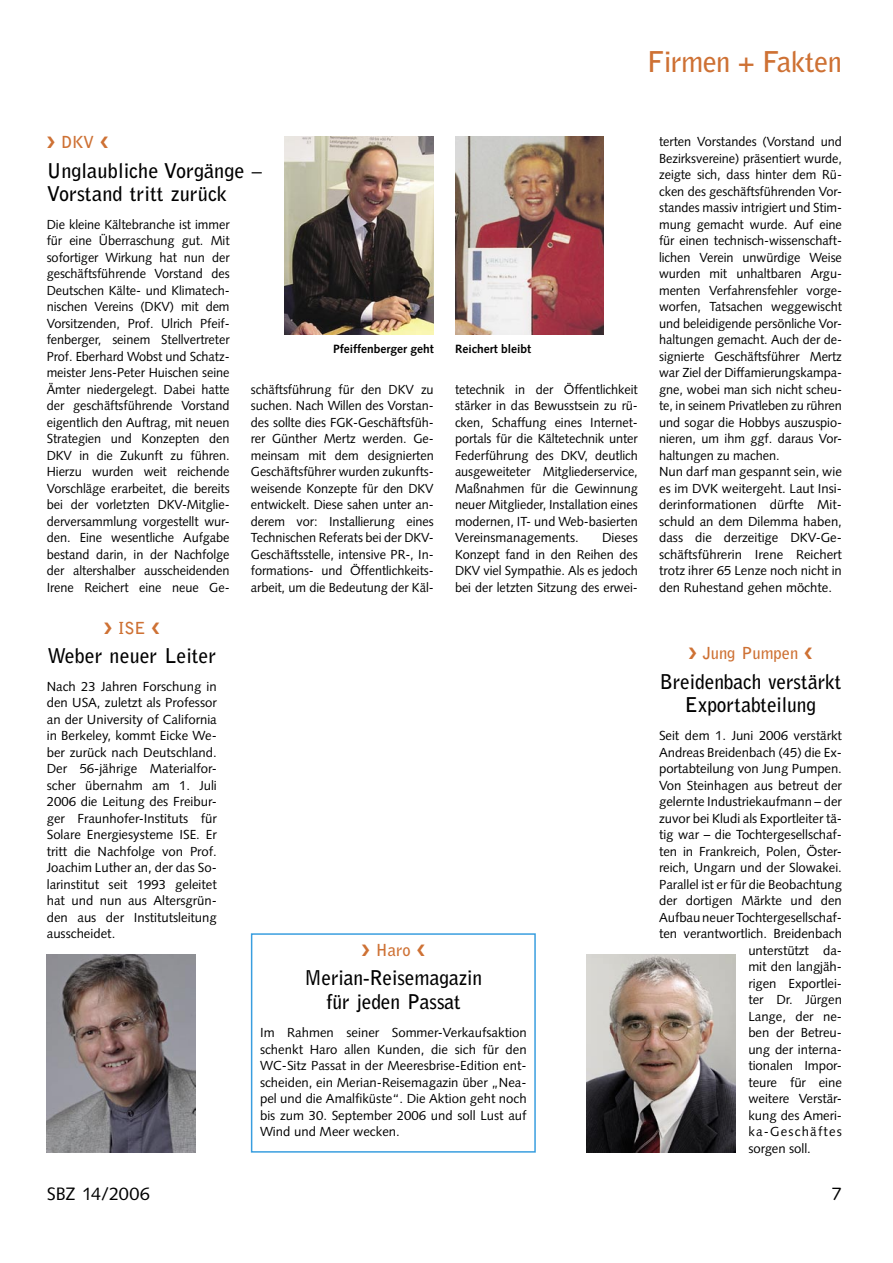
<style>
.page{position:relative;width:893px;height:1263px;background:#fff}
.page>*{position:absolute;margin:0;border:0;box-sizing:border-box;transform-origin:0 0}
.SBZ_00-Rubriken{font:700 28.5px "Bell Gothic Std";letter-spacing:-.025em;color:#ce7134}
.SBZ_15-Meldungen_Headline{font:700 20.25px/23.2px "Bell Gothic Std";letter-spacing:-.005em;color:#000;text-align:center;scale:.96 1}
.SBZ_15-Meldungen_Headline-2{font:700 20.25px/23.2px "Bell Gothic Std";letter-spacing:-.005em;color:#000}
.t1{font:18px "Syntax LT Std";letter-spacing:-.005em;color:#000}
.SBZ_14-Meldungen_Dachzeile{font:700 16.5px "Bell Gothic Std";color:#ce7134}
.SBZ_05-Grundtext{font:13.2px/16.5px "Syntax LT Std";letter-spacing:-.005em;color:#000;text-align:justify}
.SBZ_05-Grundtext-2{font:13.2px "Syntax LT Std";letter-spacing:.09em;color:#000}
.SBZ_12-Bildunterschrift{font:700 12px "Syntax LT Std";color:#000}
</style>
<div class="page">
<img style="left:285px;top:136px;width:149px;height:198px">
<img style="left:455px;top:136px;width:149px;height:198px">
<img style="left:47px;top:955px;width:149px;height:197px">
<img style="left:587px;top:955px;width:149px;height:197px">
<div style="left:251px;top:933px;width:285px;height:219px;border:2px solid #399edf"></div>
<p class="SBZ_00-Rubriken" style="left:647px;top:45px;width:196px">Firmen + Fakten</p>
<p class="SBZ_14-Meldungen_Dachzeile" style="left:47px;top:132px;width:63px">❯ DKV ❮</p>
<p class="SBZ_15-Meldungen_Headline-2" style="left:47px;top:159px;width:217px">Unglaubliche Vorgänge –<br>Vorstand tritt zurück</p>
<p class="SBZ_05-Grundtext" style="left:47px;top:216px;width:184px">Die kleine Kältebranche ist immer für eine Überraschung gut. Mit sofortiger Wirkung hat nun der geschäftsführende Vorstand des Deutschen Kälte- und Klimatech&shy;nischen Vereins (DKV) mit dem Vorsitzenden, Prof. Ulrich Pfeif&shy;fenberger, seinem Stellvertreter Prof. Eberhard Wobst und Schatz&shy;meister Jens-Peter Huischen seine Ämter niedergelegt. Dabei hatte der geschäftsführende Vorstand eigentlich den Auftrag, mit neuen Strategien und Konzepten den DKV in die Zukunft zu führen.<br>Hierzu wurden weit reichende Vorschläge erarbeitet, die bereits bei der vorletzten DKV-Mitglie&shy;derversammlung vorgestellt wur&shy;den. Eine wesentliche Aufgabe bestand darin, in der Nachfolge der altershalber ausscheidenden Irene Reichert eine neue Ge-</p>
<p class="SBZ_14-Meldungen_Dachzeile" style="left:104px;top:618px;width:58px">❯ ISE ❮</p>
<p class="SBZ_15-Meldungen_Headline-2" style="left:47px;top:644px;width:170px">Weber neuer Leiter</p>
<p class="SBZ_05-Grundtext" style="left:47px;top:678px;width:172px">Nach 23 Jahren Forschung in den USA, zuletzt als Professor an der University of California in Berkeley, kommt Eicke We&shy;ber zurück nach Deutschland.<br>Der 56-jährige Materialfor&shy;scher übernahm am 1. Juli 2006 die Leitung des Freibur&shy;ger Fraunhofer-Instituts für Solare Energiesysteme ISE. Er tritt die Nachfolge von Prof.<br>Joachim Luther an, der das So&shy;larinstitut seit 1993 geleitet hat und nun aus Altersgrün&shy;den aus der Institutsleitung ausscheidet.</p>
<p class="SBZ_12-Bildunterschrift" style="left:333px;top:342px;width:102px">Pfeiffenberger geht</p>
<p class="SBZ_12-Bildunterschrift" style="left:455px;top:342px;width:78px">Reichert bleibt</p>
<p class="SBZ_05-Grundtext" style="left:251px;top:381px;width:184px">schäftsführung für den DKV zu suchen. Nach Willen des Vorstan&shy;des sollte dies FGK-Geschäftsfüh&shy;rer Günther Mertz werden. Ge&shy;meinsam mit dem designierten Geschäftsführer wurden zukunfts&shy;weisende Konzepte für den DKV entwickelt. Diese sahen unter an&shy;derem vor: Installierung eines Technischen Referats bei der DKV-Geschäftsstelle, intensive PR-, In&shy;formations- und Öffentlichkeits&shy;arbeit, um die Bedeutung der Käl-</p>
<p class="SBZ_05-Grundtext" style="left:455px;top:381px;width:184px">tetechnik in der Öffentlichkeit stärker in das Bewusstsein zu rü&shy;cken, Schaffung eines Internet&shy;portals für die Kältetechnik unter Federführung des DKV, deutlich ausgeweiteter Mitgliederservice, Maßnahmen für die Gewinnung neuer Mitglieder, Installation eines modernen, IT- und Web-basierten Vereinsmanagements.</p>
<p class="SBZ_05-Grundtext" style="left:455px;top:529px;width:184px;text-indent:147px">Dieses Konzept fand in den Reihen des DKV viel Sympathie. Als es jedoch bei der letzten Sitzung des erwei-</p>
<p class="SBZ_14-Meldungen_Dachzeile" style="left:362px;top:940px;width:65px">❯ Haro ❮</p>
<p class="SBZ_15-Meldungen_Headline" style="left:304px;top:966px;width:187px">Merian-Reisemagazin für jeden Passat</p>
<p class="SBZ_05-Grundtext" style="left:260px;top:1024px;width:268px">Im Rahmen seiner Sommer-Verkaufsaktion schenkt Haro allen Kunden, die sich für den WC-Sitz Passat in der Meeresbrise-Edition ent&shy;scheiden, ein Merian-Reisemagazin über „Nea&shy;pel und die Amalfiküste“. Die Aktion geht noch bis zum 30. September 2006 und soll Lust auf Wind und Meer wecken.</p>
<p class="SBZ_05-Grundtext" style="left:659px;top:133px;width:184px">terten Vorstandes (Vorstand und Bezirksvereine) präsentiert wurde, zeigte sich, dass hinter dem Rü&shy;cken des geschäftsführenden Vor&shy;standes massiv intrigiert und Stim&shy;mung gemacht wurde. Auf eine für einen technisch-wissenschaft&shy;lichen Verein unwürdige Weise wurden mit unhaltbaren Argu&shy;menten Verfahrensfehler vorge&shy;worfen, Tatsachen weggewischt und beleidigende persönliche Vor&shy;haltungen gemacht. Auch der de&shy;signierte Geschäftsführer Mertz war Ziel der Diffamierungskampa&shy;gne, wobei man sich nicht scheu&shy;te, in seinem Privatleben zu rühren und sogar die Hobbys auszuspio&shy;nieren, um ihm ggf. daraus Vor&shy;haltungen zu machen.</p>
<p class="SBZ_05-Grundtext" style="left:659px;top:463px;width:184px">Nun darf man gespannt sein, wie es im DVK weitergeht. Laut Insi&shy;derinformationen dürfte Mit&shy;schuld an dem Dilemma haben, dass die derzeitige DKV-Ge&shy;schäftsführerin Irene Reichert trotz ihrer 65 Lenze noch nicht in den Ruhestand gehen möchte.</p>
<p class="SBZ_14-Meldungen_Dachzeile" style="left:688px;top:643px;width:126px">❯ Jung Pumpen ❮</p>
<p class="SBZ_15-Meldungen_Headline" style="left:660px;top:670px;width:190px">Breidenbach verstärkt<br>Exportabteilung</p>
<p class="SBZ_05-Grundtext" style="left:659px;top:727px;width:184px">Seit dem 1. Juni 2006 verstärkt</p>
<p class="SBZ_05-Grundtext" style="left:659px;top:744px;width:184px">Andreas Breidenbach (45) die Ex-</p>
<p class="SBZ_05-Grundtext" style="left:659px;top:760px;width:184px">portabteilung von Jung Pumpen.</p>
<p class="SBZ_05-Grundtext" style="left:659px;top:777px;width:184px">Von Steinhagen aus betreut der</p>
<p class="SBZ_05-Grundtext" style="left:659px;top:793px;width:184px">gelernte Industriekaufmann – der</p>
<p class="SBZ_05-Grundtext" style="left:659px;top:810px;width:184px">zuvor bei Kludi als Exportleiter tä-</p>
<p class="SBZ_05-Grundtext" style="left:659px;top:826px;width:184px">tig war – die Tochtergesellschaf-</p>
<p class="SBZ_05-Grundtext" style="left:659px;top:843px;width:184px">ten in Frankreich, Polen, Öster-</p>
<p class="SBZ_05-Grundtext" style="left:659px;top:859px;width:184px">reich, Ungarn und der Slowakei.</p>
<p class="SBZ_05-Grundtext" style="left:659px;top:876px;width:184px">Parallel ist er für die Beobachtung</p>
<p class="SBZ_05-Grundtext" style="left:659px;top:892px;width:184px">der dortigen Märkte und den</p>
<p class="SBZ_05-Grundtext" style="left:659px;top:909px;width:184px">Aufbau neuer Tochtergesellschaf-</p>
<p class="SBZ_05-Grundtext" style="left:659px;top:925px;width:184px">ten verantwortlich. Breidenbach</p>
<p class="SBZ_05-Grundtext" style="left:748px;top:942px;width:95px">unterstützt da-</p>
<p class="SBZ_05-Grundtext" style="left:748px;top:958px;width:95px">mit den langjäh-</p>
<p class="SBZ_05-Grundtext" style="left:748px;top:975px;width:95px">rigen Exportlei-</p>
<p class="SBZ_05-Grundtext" style="left:748px;top:991px;width:95px">ter Dr. Jürgen</p>
<p class="SBZ_05-Grundtext" style="left:748px;top:1008px;width:95px">Lange, der ne-</p>
<p class="SBZ_05-Grundtext" style="left:748px;top:1024px;width:95px">ben der Betreu-</p>
<p class="SBZ_05-Grundtext" style="left:748px;top:1041px;width:95px">ung der interna-</p>
<p class="SBZ_05-Grundtext" style="left:748px;top:1057px;width:95px">tionalen Impor-</p>
<p class="SBZ_05-Grundtext" style="left:748px;top:1074px;width:95px">teure für eine</p>
<p class="SBZ_05-Grundtext" style="left:748px;top:1090px;width:95px">weitere Verstär-</p>
<p class="SBZ_05-Grundtext" style="left:748px;top:1107px;width:95px">kung des Ameri-</p>
<p class="SBZ_05-Grundtext-2" style="left:748px;top:1124px;width:95px">ka-Geschäftes</p>
<p class="SBZ_05-Grundtext" style="left:748px;top:1140px;width:64px">sorgen soll.</p>
<p class="t1" style="left:47px;top:1183px;width:105px">SBZ 14/2006</p>
<p class="t1" style="left:832px;top:1183px;width:12px">7</p>
</div>
